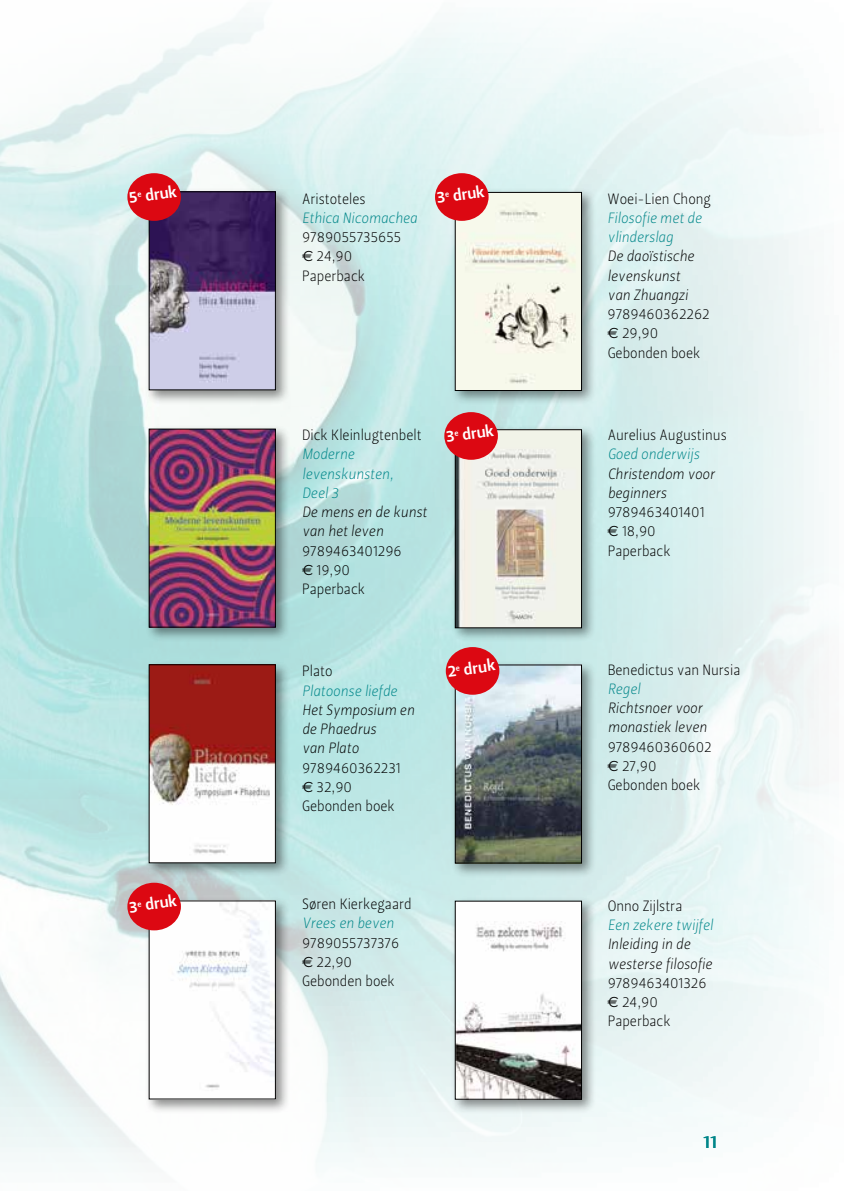
<style>
.page{position:relative;width:844px;height:1191px;background:#fff}
.page>*{position:absolute;margin:0;border:0;box-sizing:border-box;transform-origin:0 0}
.t1{font:17.5px "Charlotte Sans Medium Plain";color:#008689;scale:1.05 1}
.t2{font:16.28px "Leitura Sans Grot 3";color:#fff}
.t3{font:14.88px/19.2px "Leitura Sans Grot 1";color:#000;scale:.95 1}
.t4{font:14.88px/19.2px "Leitura Sans Italic 1";color:#000;scale:.95 1}
.t5{font:14.88px/19.2px "Leitura Sans Italic 1";color:#008689;scale:.95 1}
.s1{font-family:"Euro Sans"}
</style>
<div class="page">
<img style="left:0;top:18px;width:824px;height:1144px">
<div style="left:450px;top:188px;width:146px;height:217px;background:#000;opacity:.45"></div>
<img style="left:457px;top:194px;width:122px;height:195px">
<div style="left:455px;top:192px;width:126px;height:199px;border:1px solid #000"></div>
<div style="left:450px;top:425px;width:146px;height:217px;background:#000;opacity:.45"></div>
<img style="left:457px;top:431px;width:122px;height:195px">
<div style="left:455px;top:429px;width:126px;height:199px;border:1px solid #000"></div>
<div style="left:450px;top:896px;width:146px;height:218px;background:#000;opacity:.45"></div>
<img style="left:457px;top:903px;width:122px;height:194px">
<div style="left:455px;top:901px;width:126px;height:198px;border:1px solid #000"></div>
<div style="left:144px;top:187px;width:146px;height:217px;background:#000;opacity:.45"></div>
<img style="left:151px;top:194px;width:122px;height:194px">
<div style="left:144px;top:424px;width:146px;height:218px;background:#000;opacity:.45"></div>
<img style="left:151px;top:431px;width:122px;height:194px">
<div style="left:144px;top:660px;width:146px;height:217px;background:#000;opacity:.45"></div>
<img style="left:151px;top:666px;width:122px;height:195px">
<div style="left:149px;top:664px;width:126px;height:199px;border:1px solid #000"></div>
<div style="left:450px;top:660px;width:146px;height:217px;background:#000;opacity:.45"></div>
<img style="left:457px;top:667px;width:122px;height:194px">
<div style="left:455px;top:665px;width:126px;height:198px;border:1px solid #000"></div>
<div style="left:144px;top:896px;width:146px;height:217px;background:#000;opacity:.45"></div>
<img style="left:151px;top:902px;width:122px;height:195px">
<div style="left:127px;top:173px;width:54px;height:48px;background:#dc0812;border-radius:50%"></div>
<div style="left:435px;top:173px;width:53px;height:48px;background:#dc0812;border-radius:50%"></div>
<div style="left:127px;top:882px;width:54px;height:48px;background:#dc0812;border-radius:50%"></div>
<div style="left:445px;top:647px;width:54px;height:47px;background:#dc0812;border-radius:50%"></div>
<div style="left:444px;top:412px;width:53px;height:48px;background:#dc0812;border-radius:50%"></div>
<p class="t2" style="left:128px;top:187px;width:50px;rotate:-8deg">5<sup>e</sup> druk</p>
<p class="t2" style="left:435px;top:187px;width:50px;rotate:-8deg">3<sup>e</sup> druk</p>
<p class="t3" style="left:302px;top:189px;width:68px">Aristoteles</p>
<p class="t5" style="left:302px;top:208px;width:123px">Ethica Nicomachea</p>
<p class="t3" style="left:302px;top:228px;width:106px">9789055735655<br><span class="s1">E</span> 24,90<br>Paperback</p>
<p class="t3" style="left:607px;top:189px;width:110px">Woei-Lien Chong</p>
<p class="t5" style="left:607px;top:208px;width:100px">Filosofie met de vlinderslag</p>
<p class="t4" style="left:607px;top:247px;width:93px">De daoïstische levenskunst van Zhuangzi</p>
<p class="t3" style="left:607px;top:305px;width:109px">9789460362262<br><span class="s1">E</span> 29,90<br>Gebonden boek</p>
<p class="t3" style="left:302px;top:425px;width:127px">Dick Kleinlugtenbelt</p>
<p class="t5" style="left:302px;top:445px;width:98px">Moderne levenskunsten,<br>Deel 3</p>
<p class="t4" style="left:302px;top:502px;width:133px">De mens en de kunst van het leven</p>
<p class="t3" style="left:302px;top:541px;width:106px">9789463401296<br><span class="s1">E</span> 19,90<br>Paperback</p>
<p class="t2" style="left:444px;top:425px;width:50px;rotate:-8deg">3<sup>e</sup> druk</p>
<p class="t3" style="left:607px;top:425px;width:127px">Aurelius Augustinus</p>
<p class="t5" style="left:607px;top:445px;width:98px">Goed onderwijs</p>
<p class="t4" style="left:607px;top:464px;width:114px">Christendom voor beginners</p>
<p class="t3" style="left:607px;top:502px;width:103px">9789463401401<br><span class="s1">E</span> 18,90<br>Paperback</p>
<p class="t3" style="left:302px;top:662px;width:33px">Plato</p>
<p class="t5" style="left:302px;top:681px;width:102px">Platoonse liefde</p>
<p class="t4" style="left:302px;top:700px;width:120px">Het Symposium en de Phaedrus<br>van Plato</p>
<p class="t3" style="left:302px;top:758px;width:105px">9789460362231<br><span class="s1">E</span> 32,90<br>Gebonden boek</p>
<p class="t2" style="left:446px;top:660px;width:50px;rotate:-8deg">2<sup>e</sup> druk</p>
<p class="t3" style="left:607px;top:660px;width:141px">Benedictus van Nursia</p>
<p class="t5" style="left:607px;top:679px;width:36px">Regel</p>
<p class="t4" style="left:607px;top:698px;width:106px">Richtsnoer voor monastiek leven</p>
<p class="t3" style="left:607px;top:737px;width:111px">9789460360602<br><span class="s1">E</span> 27,90<br>Gebonden boek</p>
<p class="t2" style="left:128px;top:896px;width:50px;rotate:-8deg">3<sup>e</sup> druk</p>
<p class="t3" style="left:302px;top:894px;width:117px">Søren Kierkegaard</p>
<p class="t5" style="left:302px;top:914px;width:98px">Vrees en beven</p>
<p class="t3" style="left:302px;top:933px;width:104px">9789055737376<br><span class="s1">E</span> 22,90<br>Gebonden boek</p>
<p class="t3" style="left:607px;top:896px;width:80px">Onno Zijlstra</p>
<p class="t5" style="left:607px;top:915px;width:112px">Een zekere twijfel</p>
<p class="t4" style="left:607px;top:935px;width:112px">Inleiding in de westerse filosofie</p>
<p class="t3" style="left:607px;top:973px;width:106px">9789463401326<br><span class="s1">E</span> 24,90<br>Paperback</p>
<p class="t1" style="left:702px;top:1131px;width:19px">11</p>
</div>
